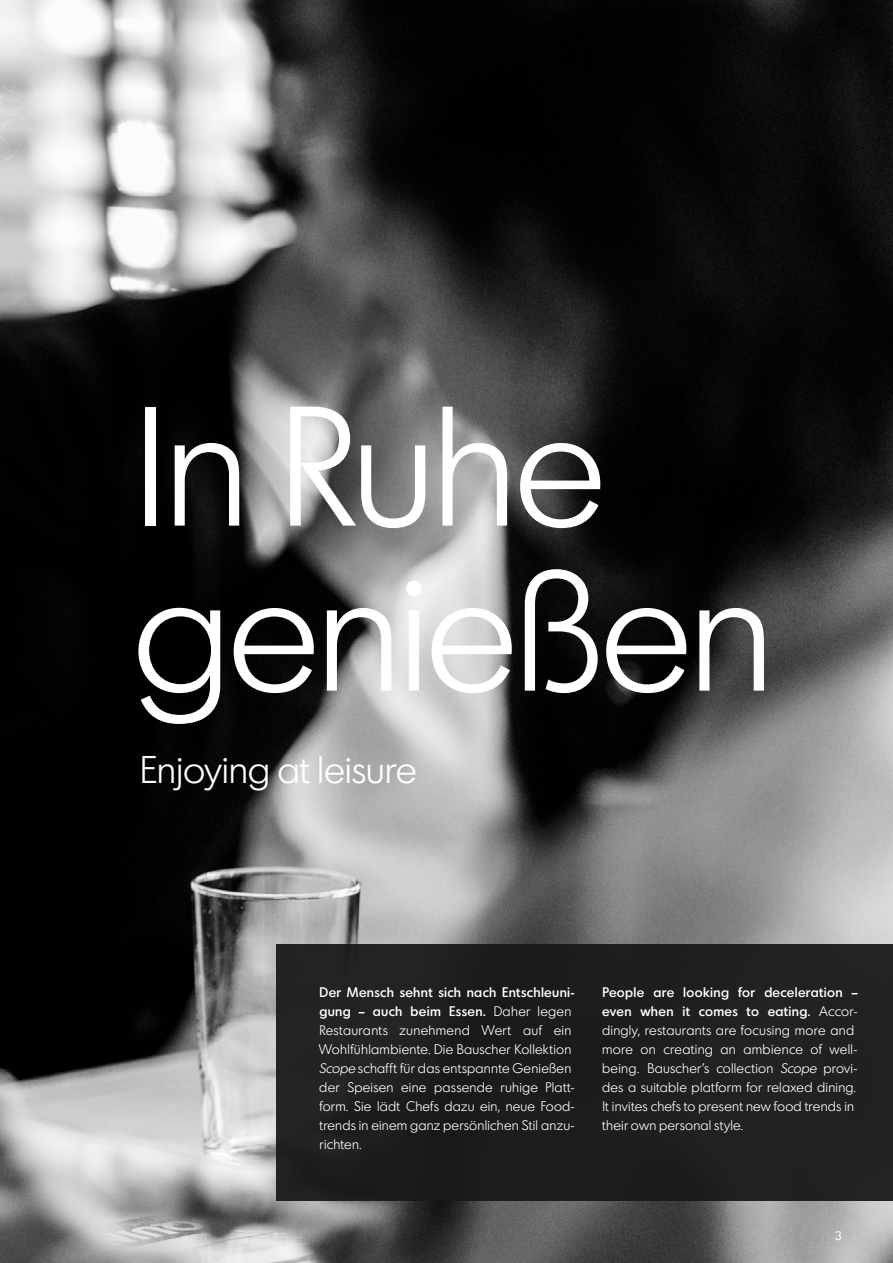
<style>
.page{position:relative;width:893px;height:1263px;background:#fff}
.page>*{position:absolute;margin:0;border:0;box-sizing:border-box;transform-origin:0 0}
.t1{font:300 165px/165px "Bauscher";letter-spacing:-.02em;color:#fff}
.t2{font:300 37.5px "Bauscher";letter-spacing:-.005em;color:#fff}
.t3{font:300 13.5px/19px "Bauscher";letter-spacing:.02em;color:#fff}
.t4{font:12px "Bauscher";color:#fff}
.s1{font-weight:500}
</style>
<div class="page">
<img style="left:0;top:0;width:893px;height:1263px">
<div style="left:276px;top:944px;width:617px;height:256px;background:#202020"></div>
<h1 class="t1" style="left:132px;top:381px;width:644px">In Ruhe genießen</h1>
<h2 class="t2" style="left:140px;top:747px;width:278px">Enjoying at leisure</h2>
<p class="t3" style="left:319px;top:982px;width:258px"><span class="s1">Der Mensch sehnt sich nach Entschleuni&shy;gung – auch beim Essen.</span> Daher legen Restaurants zunehmend Wert auf ein Wohlfühlambiente. Die Bauscher Kollektion Scope schafft für das entspannte Genießen der Speisen eine passende ruhige Platt&shy;form. Sie lädt Chefs dazu ein, neue Food&shy;trends in einem ganz persönlichen Stil anzu&shy;richten.</p>
<p class="t3" style="left:602px;top:982px;width:257px"><span class="s1">People are looking for deceleration – even when it comes to eating.</span> Accor&shy;dingly, restaurants are focusing more and more on creating an ambience of well&shy;being. Bauscher’s collection Scope provi&shy;des a suitable platform for relaxed dining.<br>It invites chefs to present new food trends in their own personal style.</p>
<p class="t4" style="left:835px;top:1228px;width:9px">3</p>
</div>
